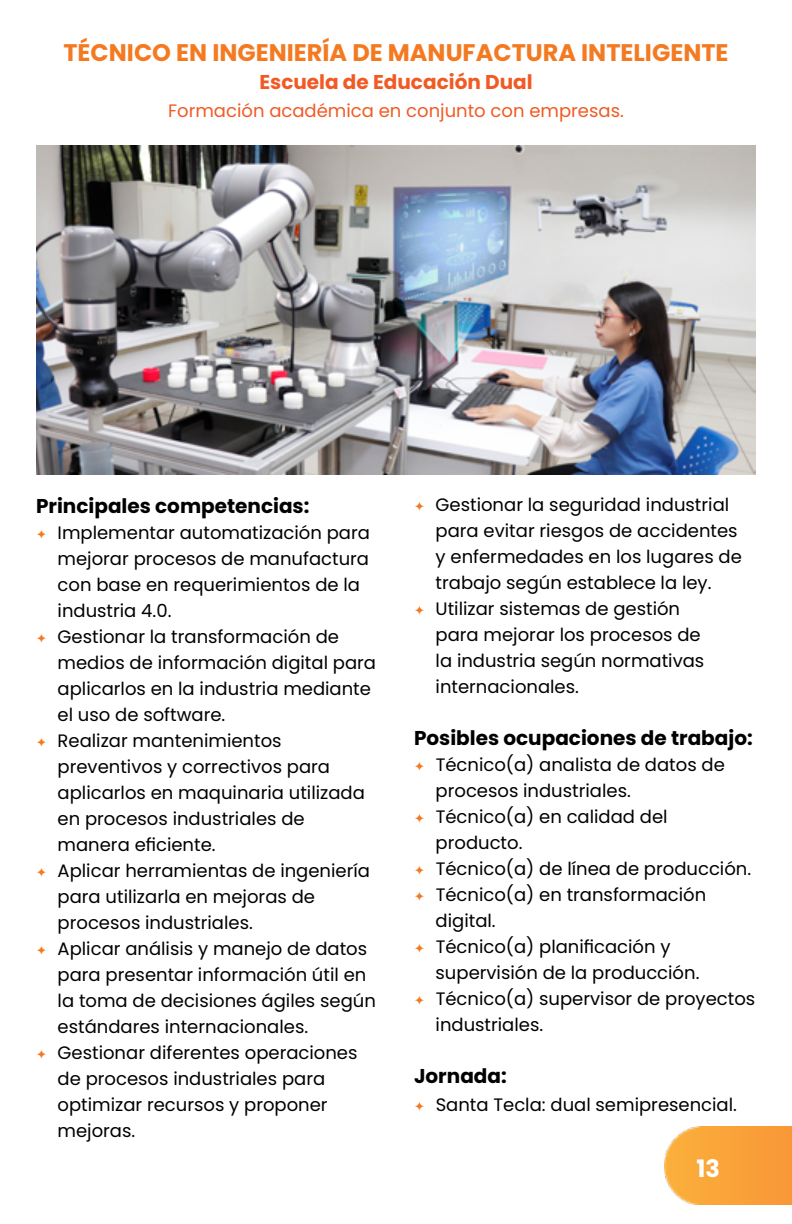
<style>
.page{position:relative;width:792px;height:1224px;background:#fff}
.page>*{position:absolute;margin:0;border:0;box-sizing:border-box;transform-origin:0 0}
.t1{font:700 24px "Poppins";color:#f47a21}
.t2{font:700 24px "Poppins";color:#fff}
.t3{font:700 20px "Poppins";color:#000}
.t4{font:700 20px "Poppins";color:#f15a24}
.t5{font:18px "Poppins";color:#000}
.t6{font:18px "Poppins";color:#f15a24}
.s1{font-family:"Menlo";font-weight:700;color:#f47a21}
</style>
<div class="page">
<img style="left:665px;top:1127px;width:127px;height:77px">
<img style="left:36px;top:145px;width:720px;height:329px">
<h1 class="t1" style="left:63px;top:39px;width:667px">TÉCNICO EN INGENIERÍA DE MANUFACTURA INTELIGENTE</h1>
<p class="t4" style="left:259px;top:71px;width:275px">Escuela de Educación Dual</p>
<p class="t6" style="left:168px;top:100px;width:457px">Formación académica en conjunto con empresas.</p>
<p class="t3" style="left:36px;top:494px;width:275px">Principales competencias:</p>
<p class="t5" style="left:36px;top:522px;width:336px"><span class="s1">✦</span> Implementar automatización para</p>
<p class="t5" style="left:58px;top:548px;width:313px">mejorar procesos de manufactura</p>
<p class="t5" style="left:58px;top:574px;width:304px">con base en requerimientos de la</p>
<p class="t5" style="left:58px;top:600px;width:115px">industria 4.0.</p>
<p class="t5" style="left:36px;top:626px;width:305px"><span class="s1">✦</span> Gestionar la transformación de</p>
<p class="t5" style="left:58px;top:652px;width:320px">medios de información digital para</p>
<p class="t5" style="left:58px;top:678px;width:315px">aplicarlos en la industria mediante</p>
<p class="t5" style="left:58px;top:704px;width:169px">el uso de software.</p>
<p class="t5" style="left:36px;top:730px;width:247px"><span class="s1">✦</span> Realizar mantenimientos</p>
<p class="t5" style="left:58px;top:756px;width:274px">preventivos y correctivos para</p>
<p class="t5" style="left:58px;top:782px;width:309px">aplicarlos en maquinaria utilizada</p>
<p class="t5" style="left:58px;top:808px;width:249px">en procesos industriales de</p>
<p class="t5" style="left:58px;top:834px;width:160px">manera eficiente.</p>
<p class="t5" style="left:36px;top:860px;width:336px"><span class="s1">✦</span> Aplicar herramientas de ingeniería</p>
<p class="t5" style="left:58px;top:886px;width:259px">para utilizarla en mejoras de</p>
<p class="t5" style="left:58px;top:912px;width:197px">procesos industriales.</p>
<p class="t5" style="left:36px;top:938px;width:333px"><span class="s1">✦</span> Aplicar análisis y manejo de datos</p>
<p class="t5" style="left:58px;top:964px;width:310px">para presentar información útil en</p>
<p class="t5" style="left:58px;top:990px;width:320px">la toma de decisiones ágiles según</p>
<p class="t5" style="left:58px;top:1016px;width:252px">estándares internacionales.</p>
<p class="t5" style="left:36px;top:1042px;width:323px"><span class="s1">✦</span> Gestionar diferentes operaciones</p>
<p class="t5" style="left:58px;top:1068px;width:269px">de procesos industriales para</p>
<p class="t5" style="left:58px;top:1094px;width:272px">optimizar recursos y proponer</p>
<p class="t5" style="left:58px;top:1120px;width:79px">mejoras.</p>
<p class="t5" style="left:414px;top:494px;width:317px"><span class="s1">✦</span> Gestionar la seguridad industrial</p>
<p class="t5" style="left:436px;top:520px;width:304px">para evitar riesgos de accidentes</p>
<p class="t5" style="left:436px;top:546px;width:308px">y enfermedades en los lugares de</p>
<p class="t5" style="left:436px;top:572px;width:277px">trabajo según establece la ley.</p>
<p class="t5" style="left:414px;top:598px;width:268px"><span class="s1">✦</span> Utilizar sistemas de gestión</p>
<p class="t5" style="left:436px;top:624px;width:267px">para mejorar los procesos de</p>
<p class="t5" style="left:436px;top:650px;width:270px">la industria según normativas</p>
<p class="t5" style="left:436px;top:676px;width:145px">internacionales.</p>
<p class="t3" style="left:414px;top:726px;width:340px">Posibles ocupaciones de trabajo:</p>
<p class="t5" style="left:414px;top:754px;width:312px"><span class="s1">✦</span> Técnico(a) analista de datos de</p>
<p class="t5" style="left:436px;top:780px;width:197px">procesos industriales.</p>
<p class="t5" style="left:414px;top:806px;width:255px"><span class="s1">✦</span> Técnico(a) en calidad del</p>
<p class="t5" style="left:436px;top:832px;width:88px">producto.</p>
<p class="t5" style="left:414px;top:858px;width:339px"><span class="s1">✦</span> Técnico(a) de línea de producción.</p>
<p class="t5" style="left:414px;top:884px;width:294px"><span class="s1">✦</span> Técnico(a) en transformación</p>
<p class="t5" style="left:436px;top:910px;width:62px">digital.</p>
<p class="t5" style="left:414px;top:936px;width:258px"><span class="s1">✦</span> Técnico(a) planificación y</p>
<p class="t5" style="left:436px;top:962px;width:265px">supervisión de la producción.</p>
<p class="t5" style="left:414px;top:988px;width:343px"><span class="s1">✦</span> Técnico(a) supervisor de proyectos</p>
<p class="t5" style="left:436px;top:1014px;width:109px">industriales.</p>
<p class="t3" style="left:414px;top:1064px;width:94px">Jornada:</p>
<p class="t5" style="left:414px;top:1094px;width:324px"><span class="s1">✦</span> Santa Tecla: dual semipresencial.</p>
<h1 class="t2" style="left:696px;top:1155px;width:25px">13</h1>
</div>
